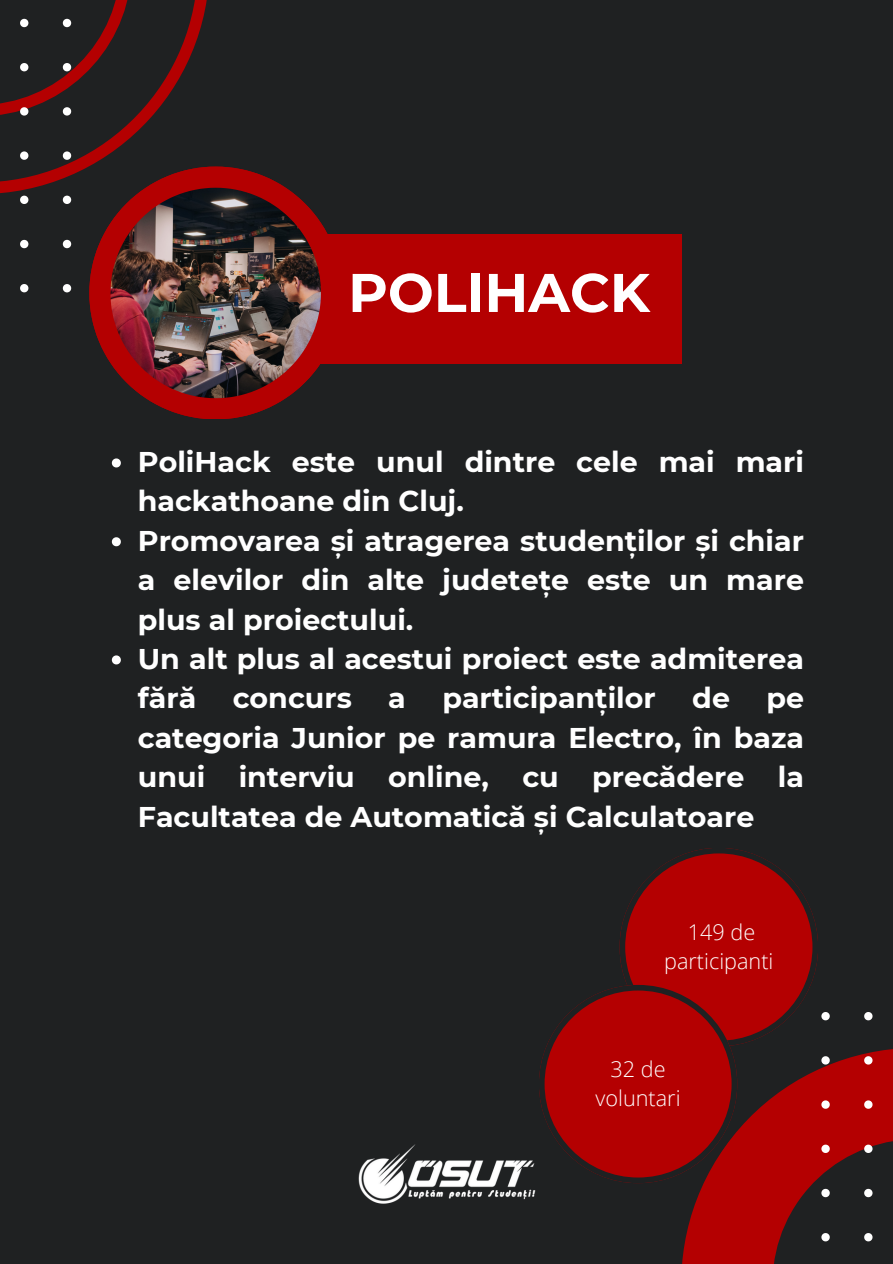
<style>
.page{position:relative;width:893px;height:1264px;background:#fff}
.page>*{position:absolute;margin:0;border:0;box-sizing:border-box;transform-origin:0 0}
.t1{font:700 54.3px "Montserrat";color:#fff}
.t2{font:700 28.5px/39.3px "Montserrat";color:#fff}
.t3{font:300 21.6px/29.2px "Open Sans";color:#fff;text-align:center}
</style>
<div class="page">
<div style="left:0;top:0;width:892px;height:1263px;background:#1f2122"></div>
<svg style="left:0;top:0;width:209px;height:292px"></svg>
<img style="left:358px;top:1144px;width:178px;height:60px">
<div style="left:185px;top:235px;width:496px;height:129px;background:#b40001"></div>
<svg style="left:539px;top:848px;width:353px;height:415px"></svg>
<svg style="left:112px;top:458px;width:9px;height:9px"></svg>
<svg style="left:112px;top:537px;width:9px;height:9px"></svg>
<svg style="left:112px;top:655px;width:9px;height:9px"></svg>
<img style="left:89px;top:167px;width:253px;height:252px">
<p class="t1" style="left:348px;top:259px;width:303px">POLIHACK</p>
<p class="t2" style="left:138px;top:442px;width:667px">PoliHack este unul dintre cele mai mari hackathoane din Cluj.</p>
<p class="t2" style="left:138px;top:521px;width:667px;text-align:justify">Promovarea și atragerea studenților și chiar a elevilor din alte judetețe este un mare plus al proiectului.</p>
<p class="t2" style="left:138px;top:639px;width:667px">Un alt plus al acestui proiect este admiterea fără</p>
<p class="t2" style="left:233px;top:678px;width:121px">concurs</p>
<p class="t2" style="left:388px;top:678px;width:19px">a</p>
<p class="t2" style="left:442px;top:678px;width:215px">participanților</p>
<p class="t2" style="left:692px;top:678px;width:39px">de</p>
<p class="t2" style="left:138px;top:678px;width:667px;text-align:justify;text-indent:628px">pe categoria Junior pe ramura Electro, în baza unui interviu online, cu precădere la Facultatea de Automatică și Calculatoare</p>
<p class="t3" style="left:664px;top:917px;width:111px">149 de participanti</p>
<p class="t3" style="left:595px;top:1054px;width:87px">32 de voluntari</p>
</div>
